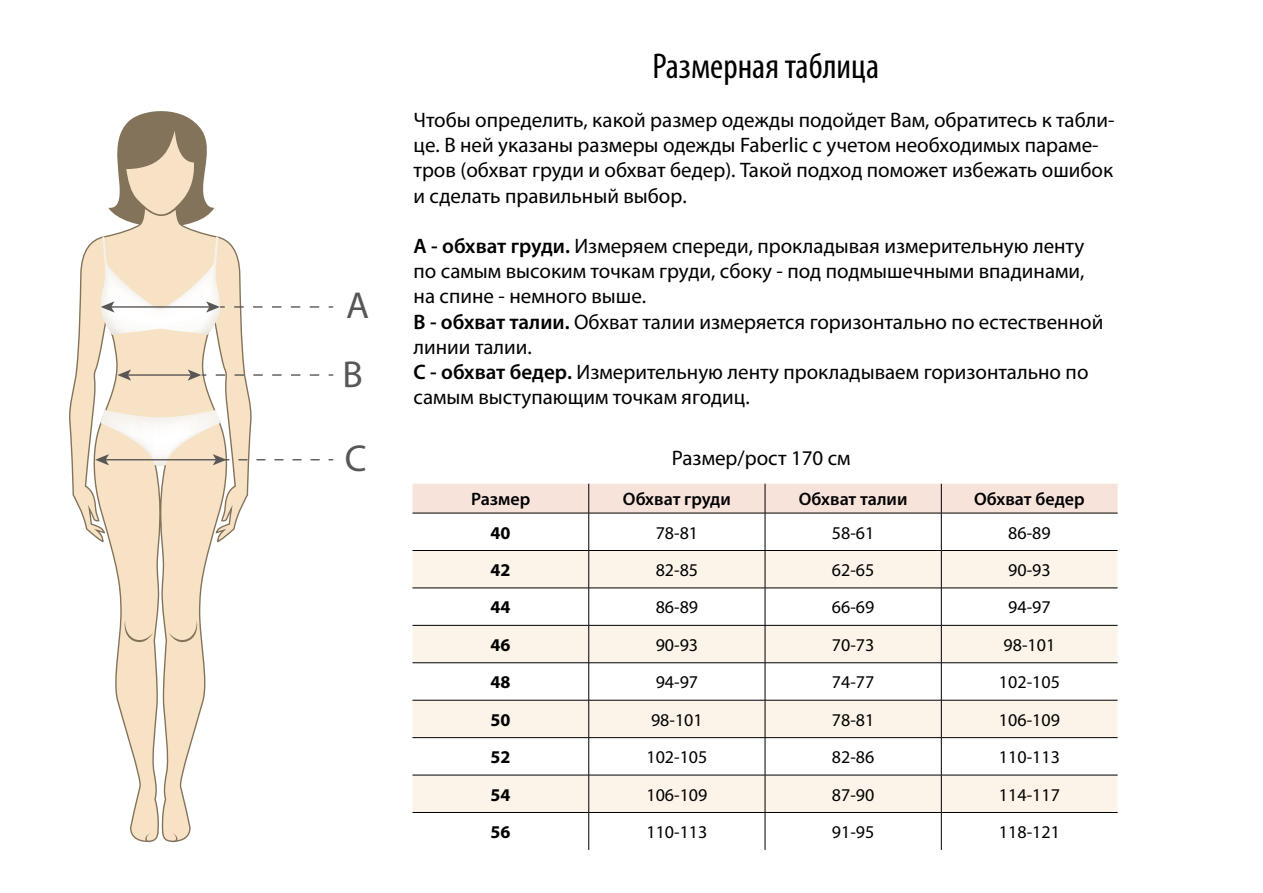
<style>
.page{position:relative;width:1263px;height:893px;background:#fff}
.page>*{position:absolute;margin:0;border:0;box-sizing:border-box;transform-origin:0 0}
.t1{font:37.65px/68.2px "Myriad Pro";color:#585756}
.t2{font:condensed 36px "Myriad Pro";color:#000}
.t3{font:21px/25.2px "Myriad Pro";color:#000}
.t4{font:18px "Myriad Pro";color:#000}
.t5{font:600 18px "Myriad Pro";color:#000}
.t6{font:700 18px "Myriad Pro";color:#000}
.s1{font-weight:600}
</style>
<div class="page">
<svg style="left:412px;top:551px;width:705px;height:261px;fill:#fcf4e8"></svg>
<div style="left:412px;top:484px;width:705px;height:29px;background:#f8e3da"></div>
<hr style="left:412px;top:513px;width:177px;height:1px;background:#000">
<hr style="left:589px;top:513px;width:176px;height:1px;background:#000">
<hr style="left:588px;top:513px;width:1px;height:37px;background:#000">
<hr style="left:765px;top:513px;width:176px;height:1px;background:#000">
<hr style="left:765px;top:513px;width:1px;height:37px;background:#000">
<hr style="left:941px;top:513px;width:176px;height:1px;background:#000">
<hr style="left:941px;top:513px;width:1px;height:37px;background:#000">
<hr style="left:412px;top:550px;width:177px;height:1px;background:#000">
<hr style="left:589px;top:550px;width:176px;height:1px;background:#000">
<hr style="left:588px;top:551px;width:1px;height:37px;background:#000">
<hr style="left:765px;top:550px;width:176px;height:1px;background:#000">
<hr style="left:765px;top:551px;width:1px;height:37px;background:#000">
<hr style="left:941px;top:550px;width:176px;height:1px;background:#000">
<hr style="left:941px;top:551px;width:1px;height:37px;background:#000">
<hr style="left:412px;top:588px;width:177px;height:1px;background:#000">
<hr style="left:589px;top:588px;width:176px;height:1px;background:#000">
<hr style="left:588px;top:588px;width:1px;height:37px;background:#000">
<hr style="left:765px;top:588px;width:176px;height:1px;background:#000">
<hr style="left:765px;top:588px;width:1px;height:37px;background:#000">
<hr style="left:941px;top:588px;width:176px;height:1px;background:#000">
<hr style="left:941px;top:588px;width:1px;height:37px;background:#000">
<hr style="left:412px;top:625px;width:177px;height:1px;background:#000">
<hr style="left:589px;top:625px;width:176px;height:1px;background:#000">
<hr style="left:588px;top:625px;width:1px;height:38px;background:#000">
<hr style="left:765px;top:625px;width:176px;height:1px;background:#000">
<hr style="left:765px;top:625px;width:1px;height:38px;background:#000">
<hr style="left:941px;top:625px;width:176px;height:1px;background:#000">
<hr style="left:941px;top:625px;width:1px;height:38px;background:#000">
<hr style="left:412px;top:662px;width:177px;height:1px;background:#000">
<hr style="left:589px;top:662px;width:176px;height:1px;background:#000">
<hr style="left:588px;top:663px;width:1px;height:37px;background:#000">
<hr style="left:765px;top:662px;width:176px;height:1px;background:#000">
<hr style="left:765px;top:663px;width:1px;height:37px;background:#000">
<hr style="left:941px;top:662px;width:176px;height:1px;background:#000">
<hr style="left:941px;top:663px;width:1px;height:37px;background:#000">
<hr style="left:412px;top:700px;width:177px;height:1px;background:#000">
<hr style="left:589px;top:700px;width:176px;height:1px;background:#000">
<hr style="left:588px;top:700px;width:1px;height:37px;background:#000">
<hr style="left:765px;top:700px;width:176px;height:1px;background:#000">
<hr style="left:765px;top:700px;width:1px;height:37px;background:#000">
<hr style="left:941px;top:700px;width:176px;height:1px;background:#000">
<hr style="left:941px;top:700px;width:1px;height:37px;background:#000">
<hr style="left:412px;top:737px;width:177px;height:1px;background:#000">
<hr style="left:589px;top:737px;width:176px;height:1px;background:#000">
<hr style="left:588px;top:738px;width:1px;height:37px;background:#000">
<hr style="left:765px;top:737px;width:176px;height:1px;background:#000">
<hr style="left:765px;top:738px;width:1px;height:37px;background:#000">
<hr style="left:941px;top:737px;width:176px;height:1px;background:#000">
<hr style="left:941px;top:738px;width:1px;height:37px;background:#000">
<hr style="left:412px;top:775px;width:177px;height:1px;background:#000">
<hr style="left:589px;top:775px;width:176px;height:1px;background:#000">
<hr style="left:588px;top:775px;width:1px;height:37px;background:#000">
<hr style="left:765px;top:775px;width:176px;height:1px;background:#000">
<hr style="left:765px;top:775px;width:1px;height:37px;background:#000">
<hr style="left:941px;top:775px;width:176px;height:1px;background:#000">
<hr style="left:941px;top:775px;width:1px;height:37px;background:#000">
<hr style="left:412px;top:812px;width:177px;height:1px;background:#000">
<hr style="left:589px;top:812px;width:176px;height:1px;background:#000">
<hr style="left:588px;top:813px;width:1px;height:37px;background:#000">
<hr style="left:765px;top:812px;width:176px;height:1px;background:#000">
<hr style="left:765px;top:813px;width:1px;height:37px;background:#000">
<hr style="left:941px;top:812px;width:176px;height:1px;background:#000">
<hr style="left:941px;top:813px;width:1px;height:37px;background:#000">
<svg style="left:69px;top:237px;width:183px;height:605px"></svg>
<svg style="left:169px;top:620px;width:31px;height:27px"></svg>
<svg style="left:122px;top:620px;width:31px;height:27px"></svg>
<svg style="left:169px;top:833px;width:9px;height:10px"></svg>
<svg style="left:144px;top:833px;width:10px;height:10px"></svg>
<hr style="left:127px;top:374px;width:65px;height:2px;background:#585756">
<svg style="left:117px;top:369px;width:14px;height:12px"></svg>
<svg style="left:101px;top:111px;width:124px;height:224px"></svg>
<svg style="left:234px;top:306px;width:99px;height:2px"></svg>
<svg style="left:188px;top:369px;width:18px;height:12px"></svg>
<svg style="left:216px;top:374px;width:117px;height:2px"></svg>
<svg style="left:95px;top:410px;width:134px;height:56px"></svg>
<svg style="left:238px;top:459px;width:95px;height:1px"></svg>
<h1 class="t1" style="left:342px;top:271px;width:28px">A<br>B</h1>
<h1 class="t1" style="left:345px;top:424px;width:23px">C</h1>
<h2 class="t2" style="left:652px;top:45px;width:228px">Размерная таблица</h2>
<p class="t3" style="left:414px;top:107px;width:702px">Чтобы определить, какой размер одежды подойдет Вам, обратитесь к табли&shy;це. В ней указаны размеры одежды Faberlic с учетом необходимых параме&shy;тров (обхват груди и обхват бедер). Такой подход поможет избежать ошибок и сделать правильный выбор.</p>
<p class="t3" style="left:414px;top:233px;width:691px"><span class="s1">A - обхват груди.</span> Измеряем спереди, прокладывая измерительную ленту по самым высоким точкам груди, сбоку - под подмышечными впадинами, на спине - немного выше.<br><span class="s1">B - обхват талии.</span> Обхват талии измеряется горизонтально по естественной линии талии.<br><span class="s1">C - обхват бедер.</span> Измерительную ленту прокладываем горизонтально по самым выступающим точкам ягодиц.</p>
<p class="t3" style="left:672px;top:445px;width:180px">Размер/рост 170 см</p>
<p class="t5" style="left:471px;top:488px;width:61px">Размер</p>
<p class="t5" style="left:623px;top:488px;width:109px">Обхват груди</p>
<p class="t5" style="left:799px;top:488px;width:110px">Обхват талии</p>
<p class="t5" style="left:974px;top:488px;width:112px">Обхват бедер</p>
<p class="t6" style="left:491px;top:521px;width:21px">40</p>
<p class="t4" style="left:656px;top:521px;width:44px">78-81</p>
<p class="t4" style="left:832px;top:521px;width:44px">58-61</p>
<p class="t4" style="left:1008px;top:521px;width:44px">86-89</p>
<p class="t6" style="left:491px;top:558px;width:21px">42</p>
<p class="t4" style="left:656px;top:559px;width:44px">82-85</p>
<p class="t4" style="left:832px;top:559px;width:44px">62-65</p>
<p class="t4" style="left:1008px;top:559px;width:44px">90-93</p>
<p class="t6" style="left:491px;top:596px;width:21px">44</p>
<p class="t4" style="left:656px;top:596px;width:44px">86-89</p>
<p class="t4" style="left:832px;top:596px;width:44px">66-69</p>
<p class="t4" style="left:1008px;top:596px;width:44px">94-97</p>
<p class="t6" style="left:491px;top:633px;width:21px">46</p>
<p class="t4" style="left:656px;top:634px;width:44px">90-93</p>
<p class="t4" style="left:832px;top:634px;width:44px">70-73</p>
<p class="t4" style="left:1003px;top:634px;width:53px">98-101</p>
<p class="t6" style="left:491px;top:670px;width:21px">48</p>
<p class="t4" style="left:656px;top:671px;width:44px">94-97</p>
<p class="t4" style="left:832px;top:671px;width:44px">74-77</p>
<p class="t4" style="left:999px;top:671px;width:62px">102-105</p>
<p class="t6" style="left:491px;top:708px;width:21px">50</p>
<p class="t4" style="left:651px;top:708px;width:53px">98-101</p>
<p class="t4" style="left:832px;top:708px;width:44px">78-81</p>
<p class="t4" style="left:999px;top:708px;width:62px">106-109</p>
<p class="t6" style="left:491px;top:745px;width:21px">52</p>
<p class="t4" style="left:646px;top:746px;width:62px">102-105</p>
<p class="t4" style="left:832px;top:746px;width:44px">82-86</p>
<p class="t4" style="left:999px;top:746px;width:62px">110-113</p>
<p class="t6" style="left:491px;top:783px;width:21px">54</p>
<p class="t4" style="left:646px;top:783px;width:62px">106-109</p>
<p class="t4" style="left:832px;top:783px;width:44px">87-90</p>
<p class="t4" style="left:999px;top:783px;width:62px">114-117</p>
<p class="t6" style="left:491px;top:820px;width:21px">56</p>
<p class="t4" style="left:646px;top:821px;width:62px">110-113</p>
<p class="t4" style="left:832px;top:821px;width:44px">91-95</p>
<p class="t4" style="left:999px;top:821px;width:62px">118-121</p>
</div>
